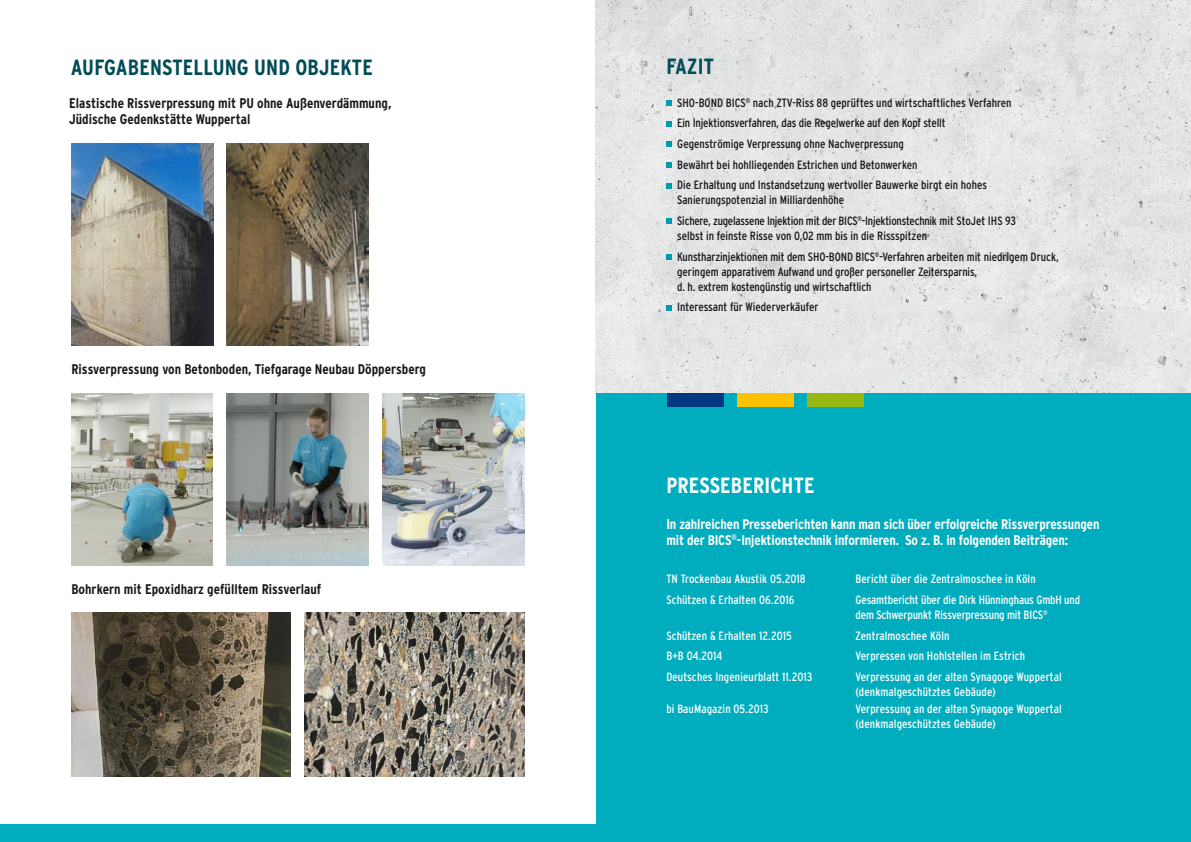
<style>
.page{position:relative;width:1191px;height:842px;background:#fff}
.page>*{position:absolute;margin:0;border:0;box-sizing:border-box;transform-origin:0 0}
.t1{font:700 condensed 22px "Interstate";letter-spacing:.01em;color:#004d58}
.t2{font:700 condensed 22px "Interstate";letter-spacing:.01em;color:#fff}
.t3{font:700 condensed 14px/16px "Interstate";color:#1a171c}
.t4{font:700 condensed 14px/16px "Interstate";letter-spacing:-.01em;color:#fff}
.t5{font:12px/20.7px "Interstate Condensed";letter-spacing:-.005em;color:#1a171c}
.t6{font:12px/15px "Interstate Condensed";letter-spacing:.01em;color:#fff}
.t7{font:12px/15px "Interstate Condensed";letter-spacing:-.01em;color:#fff}
</style>
<div class="page">
<img style="left:595px;top:0;width:596px;height:394px">
<img style="left:71px;top:613px;width:220px;height:164px">
<img style="left:305px;top:613px;width:220px;height:164px">
<div style="left:596px;top:394px;width:595px;height:448px;background:#00adbf"></div>
<img style="left:71px;top:394px;width:142px;height:172px">
<img style="left:227px;top:394px;width:142px;height:172px">
<img style="left:383px;top:394px;width:142px;height:172px">
<img style="left:71px;top:144px;width:142px;height:201px">
<img style="left:227px;top:144px;width:142px;height:201px">
<svg style="left:666px;top:100px;width:6px;height:6px"></svg>
<svg style="left:666px;top:121px;width:6px;height:5px"></svg>
<svg style="left:666px;top:142px;width:6px;height:5px"></svg>
<svg style="left:666px;top:162px;width:6px;height:6px"></svg>
<svg style="left:666px;top:183px;width:6px;height:5px"></svg>
<svg style="left:666px;top:219px;width:6px;height:5px"></svg>
<svg style="left:666px;top:254px;width:6px;height:6px"></svg>
<svg style="left:666px;top:305px;width:6px;height:5px"></svg>
<div style="left:667px;top:394px;width:56px;height:13px;background:#003882"></div>
<div style="left:737px;top:394px;width:56px;height:13px;background:#fcc200"></div>
<div style="left:807px;top:394px;width:57px;height:13px;background:#95b813"></div>
<div style="left:0;top:825px;width:1191px;height:17px;background:#00adbf"></div>
<h1 class="t1" style="left:71px;top:55px;width:303px">AUFGABENSTELLUNG UND OBJEKTE</h1>
<p class="t3" style="left:69px;top:95px;width:324px">Elastische Rissverpressung mit PU ohne Außenverdämmung,<br>Jüdische Gedenkstätte Wuppertal</p>
<p class="t5" style="left:677px;top:92px;width:336px">SHO-BOND BICS<sup>®</sup> nach ZTV-Riss 88 geprüftes und wirtschaftliches Verfahren Ein Injektionsverfahren, das die Regelwerke auf den Kopf stellt Gegenströmige Verpressung ohne Nachverpressung<br>Bewährt bei hohlliegenden Estrichen und Betonwerken<br>Die Erhaltung und Instandsetzung wertvoller Bauwerke birgt ein hohes</p>
<p class="t5" style="left:677px;top:190px;width:340px">Sanierungspotenzial in Milliardenhöhe<br>Sichere, zugelassene Injektion mit der BICS<sup>®</sup>-Injektionstechnik mit StoJet IHS 93</p>
<p class="t5" style="left:677px;top:225px;width:383px">selbst in feinste Risse von 0,02 mm bis in die Rissspitzen<br>Kunstharzinjektionen mit dem SHO-BOND BICS<sup>®</sup>-Verfahren arbeiten mit niedrigem Druck,</p>
<p class="t5" style="left:677px;top:264px;width:301px;line-height:15px">geringem apparativem Aufwand und großer personeller Zeitersparnis, d. h. extrem kostengünstig und wirtschaftlich</p>
<p class="t5" style="left:677px;top:297px;width:143px">Interessant für Wiederverkäufer</p>
<h1 class="t1" style="left:666px;top:54px;width:49px">FAZIT</h1>
<p class="t3" style="left:71px;top:361px;width:356px">Rissverpressung von Betonboden, Tiefgarage Neubau Döppersberg</p>
<p class="t3" style="left:71px;top:581px;width:251px">Bohrkern mit Epoxidharz gefülltem Rissverlauf</p>
<h1 class="t2" style="left:666px;top:473px;width:150px">PRESSEBERICHTE</h1>
<p class="t4" style="left:666px;top:516px;width:434px">In zahlreichen Presseberichten kann man sich über erfolgreiche Rissverpressungen mit der BICS<sup>®</sup>-Injektionstechnik informieren. So z. B. in folgenden Beiträgen:</p>
<p class="t6" style="left:666px;top:571px;width:141px">TN Trockenbau Akustik 05.2018</p>
<p class="t6" style="left:855px;top:571px;width:182px">Bericht über die Zentralmoschee in Köln</p>
<p class="t6" style="left:666px;top:592px;width:130px">Schützen &amp; Erhalten 06.2016</p>
<p class="t7" style="left:855px;top:592px;width:226px">Gesamtbericht über die Dirk Hünninghaus GmbH und dem Schwerpunkt Rissverpressung mit BICS<sup>®</sup></p>
<p class="t6" style="left:666px;top:628px;width:127px">Schützen &amp; Erhalten 12.2015</p>
<p class="t6" style="left:855px;top:628px;width:96px">Zentralmoschee Köln</p>
<p class="t6" style="left:666px;top:648px;width:57px">B+B 04.2014</p>
<p class="t6" style="left:855px;top:648px;width:171px">Verpressen von Hohlstellen im Estrich</p>
<p class="t6" style="left:666px;top:669px;width:148px">Deutsches Ingenieurblatt 11.2013</p>
<p class="t6" style="left:855px;top:669px;width:208px">Verpressung an der alten Synagoge Wuppertal (denkmalgeschütztes Gebäude)</p>
<p class="t6" style="left:666px;top:701px;width:104px">bi BauMagazin 05.2013</p>
<p class="t6" style="left:855px;top:701px;width:208px">Verpressung an der alten Synagoge Wuppertal (denkmalgeschütztes Gebäude)</p>
</div>
